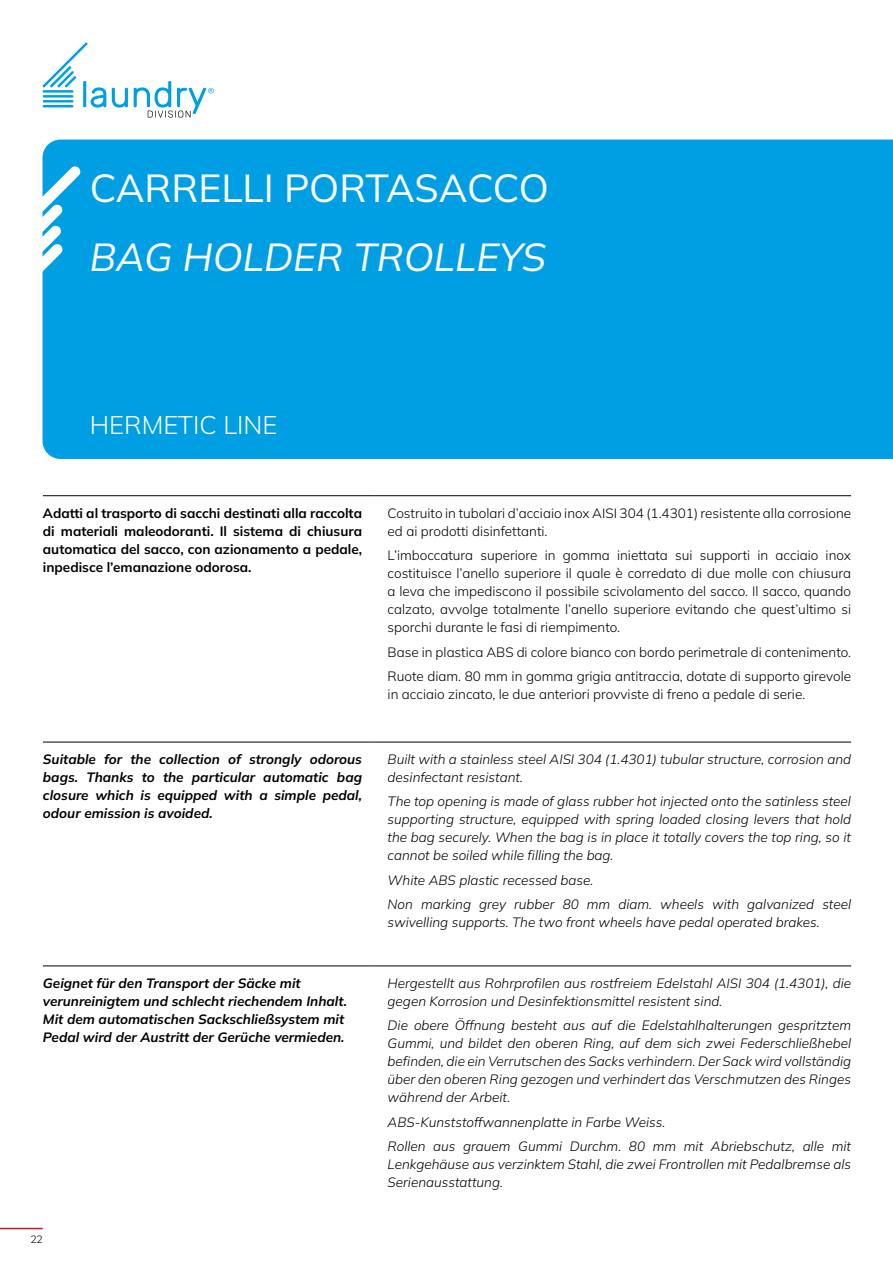
<style>
.page{position:relative;width:893px;height:1263px;background:#fff}
.page>*{position:absolute;margin:0;border:0;box-sizing:border-box;transform-origin:0 0}
.t1{font:39px "Mulish";letter-spacing:-.005em;color:#fff}
.t2{font:italic 39px "Mulish";color:#fff}
.t3{font:300 25.5px "Mulish";color:#fff}
.t4{font:italic 300 13.5px/18px "Mulish";color:#000}
.t5{font:300 13.5px/18px "Mulish";color:#000}
.t6{font:italic 700 13.5px/18px "Mulish";color:#000;text-align:justify}
.t7{font:700 13.5px/18px "Mulish";color:#000;text-align:justify}
.t8{font:300 10.5px "Mulish";color:#000}
</style>
<div class="page">
<div style="left:43px;top:140px;width:850px;height:319px;background:#009fe3"></div>
<svg style="left:42px;top:166px;width:39px;height:168px"></svg>
<hr style="left:0;top:1228px;width:42px;height:1px;background:#c51a1b">
<svg style="left:112px;top:88px;width:16px;height:20px"></svg>
<svg style="left:43px;top:42px;width:63px;height:66px"></svg>
<svg style="left:134px;top:81px;width:80px;height:37px"></svg>
<hr style="left:43px;top:495px;width:332px;height:1px;background:#000">
<hr style="left:375px;top:495px;width:476px;height:1px;background:#000">
<hr style="left:43px;top:742px;width:332px;height:1px;background:#000">
<hr style="left:375px;top:742px;width:476px;height:1px;background:#000">
<hr style="left:43px;top:966px;width:332px;height:1px;background:#000">
<hr style="left:375px;top:966px;width:476px;height:1px;background:#000">
<h1 class="t1" style="left:90px;top:161px;width:460px">CARRELLI PORTASACCO</h1>
<h1 class="t2" style="left:90px;top:231px;width:458px">BAG HOLDER TROLLEYS</h1>
<h2 class="t3" style="left:90px;top:408px;width:189px">HERMETIC LINE</h2>
<p class="t7" style="left:43px;top:504px;width:321px">Adatti al trasporto di sacchi destinati alla raccolta di materiali maleodoranti. Il sistema di chiusura automatica del sacco, con azionamento a pedale, inpedisce l’emanazione odorosa.</p>
<p class="t5" style="left:388px;top:504px;width:465px">Costruito in tubolari d’acciaio inox AISI 304 (1.4301) resistente alla corrosione ed ai prodotti disinfettanti.</p>
<p class="t5" style="left:388px;top:546px;width:465px;text-align:justify">L’imboccatura superiore in gomma iniettata sui supporti in acciaio inox costituisce l’anello superiore il quale è corredato di due molle con chiusura a leva che impediscono il possibile scivolamento del sacco. Il sacco, quando calzato, avvolge totalmente l’anello superiore evitando che quest’ultimo si sporchi durante le fasi di riempimento.</p>
<p class="t5" style="left:388px;top:639px;width:465px;line-height:24.5px">Base in plastica ABS di colore bianco con bordo perimetrale di contenimento.<br>Ruote diam. 80 mm in gomma grigia antitraccia, dotate di supporto girevole</p>
<p class="t5" style="left:388px;top:685px;width:419px">in acciaio zincato, le due anteriori provviste di freno a pedale di serie.</p>
<p class="t6" style="left:43px;top:750px;width:321px">Suitable for the collection of strongly odorous bags. Thanks to the particular automatic bag closure which is equipped with a simple pedal, odour emission is avoided.</p>
<p class="t4" style="left:388px;top:750px;width:465px">Built with a stainless steel AISI 304 (1.4301) tubular structure, corrosion and desinfectant resistant.</p>
<p class="t4" style="left:388px;top:792px;width:465px;text-align:justify">The top opening is made of glass rubber hot injected onto the satinless steel supporting structure, equipped with spring loaded closing levers that hold the bag securely. When the bag is in place it totally covers the top ring, so it cannot be soiled while filling the bag.</p>
<p class="t4" style="left:388px;top:867px;width:465px;line-height:24.5px">White ABS plastic recessed base.<br>Non marking grey rubber 80 mm diam. wheels with galvanized steel</p>
<p class="t4" style="left:388px;top:913px;width:434px">swivelling supports. The two front wheels have pedal operated brakes.</p>
<p class="t6" style="left:43px;top:974px;width:306px;text-align:left">Geignet für den Transport der Säcke mit verunreinigtem und schlecht riechendem Inhalt.<br>Mit dem automatischen Sackschließsystem mit Pedal wird der Austritt der Gerüche vermieden.</p>
<p class="t4" style="left:388px;top:974px;width:465px">Hergestellt aus Rohrprofilen aus rostfreiem Edelstahl AISI 304 (1.4301), die gegen Korrosion und Desinfektionsmittel resistent sind.</p>
<p class="t4" style="left:388px;top:1016px;width:465px;text-align:justify">Die obere Öffnung besteht aus auf die Edelstahlhalterungen gespritztem Gummi, und bildet den oberen Ring, auf dem sich zwei Federschließhebel befinden, die ein Verrutschen des Sacks verhindern. Der Sack wird vollständig über den oberen Ring gezogen und verhindert das Verschmutzen des Ringes während der Arbeit.</p>
<p class="t4" style="left:388px;top:1109px;width:465px;line-height:24.5px">ABS-Kunststoffwannenplatte in Farbe Weiss.<br>Rollen aus grauem Gummi Durchm. 80 mm mit Abriebschutz, alle mit</p>
<p class="t4" style="left:388px;top:1155px;width:465px">Lenkgehäuse aus verzinktem Stahl, die zwei Frontrollen mit Pedalbremse als<br>Serienausstattung.</p>
<p class="t8" style="left:30px;top:1231px;width:14px">22</p>
</div>
